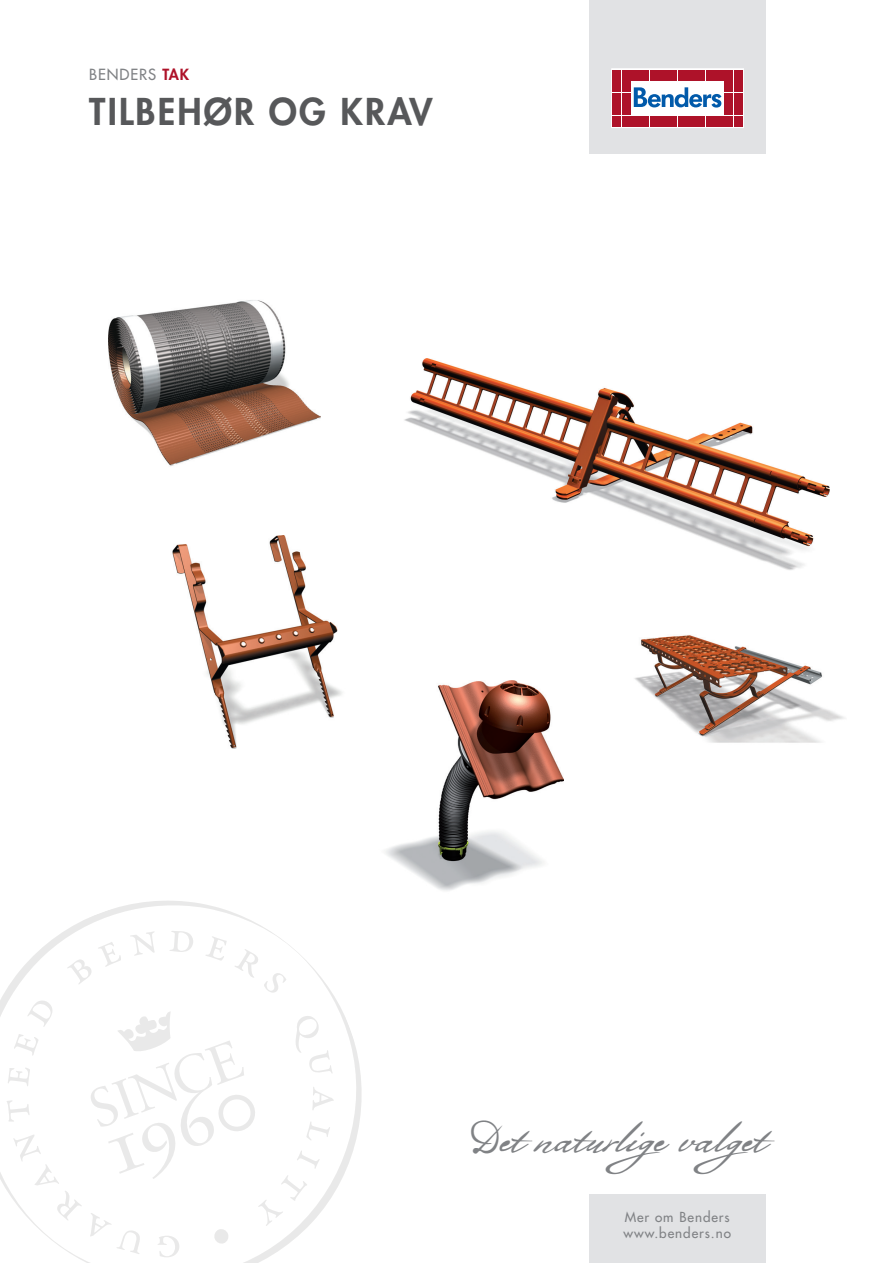
<style>
.page{position:relative;width:893px;height:1263px;background:#fff}
.page>*{position:absolute;margin:0;border:0;box-sizing:border-box;transform-origin:0 0}
.t1{font:40.5px "Bolivar";color:#808285}
.t2{font:800 36px "Futura Std";letter-spacing:.06em;color:#57585a}
.t3{font:500 15px "Futura Std";letter-spacing:.06em;color:#808285}
.t4{font:500 13.5px/16.2px "Futura Std";letter-spacing:.07em;color:#808285}
.s1{font-weight:800;color:#ae1229}
</style>
<div class="page">
<img style="left:108px;top:300px;width:213px;height:166px">
<img style="left:172px;top:536px;width:170px;height:212px">
<img style="left:634px;top:635px;width:211px;height:108px">
<img style="left:404px;top:358px;width:426px;height:212px">
<img style="left:385px;top:680px;width:179px;height:211px">
<div style="left:589px;top:0;width:177px;height:153px;background:#e1e2e4"></div>
<svg style="left:612px;top:69px;width:131px;height:59px;background:#eac5cb"></svg>
<div style="left:613px;top:70px;width:8px;height:10px;background:#ae1229"></div>
<div style="left:622px;top:70px;width:8px;height:10px;background:#ae1229"></div>
<div style="left:613px;top:81px;width:8px;height:11px;background:#ae1229"></div>
<div style="left:622px;top:81px;width:8px;height:11px;background:#ae1229"></div>
<div style="left:613px;top:93px;width:8px;height:10px;background:#ae1229"></div>
<div style="left:622px;top:93px;width:8px;height:10px;background:#ae1229"></div>
<div style="left:613px;top:104px;width:8px;height:11px;background:#ae1229"></div>
<div style="left:622px;top:104px;width:8px;height:11px;background:#ae1229"></div>
<div style="left:613px;top:116px;width:8px;height:10px;background:#ae1229"></div>
<div style="left:622px;top:116px;width:8px;height:10px;background:#ae1229"></div>
<div style="left:631px;top:70px;width:9px;height:10px;background:#ae1229"></div>
<div style="left:641px;top:70px;width:8px;height:10px;background:#ae1229"></div>
<div style="left:650px;top:70px;width:8px;height:10px;background:#ae1229"></div>
<div style="left:659px;top:70px;width:9px;height:10px;background:#ae1229"></div>
<div style="left:669px;top:70px;width:8px;height:10px;background:#ae1229"></div>
<div style="left:678px;top:70px;width:8px;height:10px;background:#ae1229"></div>
<div style="left:687px;top:70px;width:9px;height:10px;background:#ae1229"></div>
<div style="left:697px;top:70px;width:8px;height:10px;background:#ae1229"></div>
<div style="left:706px;top:70px;width:8px;height:10px;background:#ae1229"></div>
<div style="left:715px;top:70px;width:9px;height:10px;background:#ae1229"></div>
<div style="left:631px;top:116px;width:9px;height:10px;background:#ae1229"></div>
<div style="left:641px;top:116px;width:8px;height:10px;background:#ae1229"></div>
<div style="left:650px;top:116px;width:8px;height:10px;background:#ae1229"></div>
<div style="left:659px;top:116px;width:9px;height:10px;background:#ae1229"></div>
<div style="left:669px;top:116px;width:8px;height:10px;background:#ae1229"></div>
<div style="left:678px;top:116px;width:8px;height:10px;background:#ae1229"></div>
<div style="left:687px;top:116px;width:9px;height:10px;background:#ae1229"></div>
<div style="left:697px;top:116px;width:8px;height:10px;background:#ae1229"></div>
<div style="left:706px;top:116px;width:8px;height:10px;background:#ae1229"></div>
<div style="left:715px;top:116px;width:9px;height:10px;background:#ae1229"></div>
<div style="left:725px;top:70px;width:8px;height:10px;background:#ae1229"></div>
<div style="left:734px;top:70px;width:8px;height:10px;background:#ae1229"></div>
<div style="left:725px;top:81px;width:8px;height:11px;background:#ae1229"></div>
<div style="left:734px;top:81px;width:8px;height:11px;background:#ae1229"></div>
<div style="left:725px;top:93px;width:8px;height:10px;background:#ae1229"></div>
<div style="left:734px;top:93px;width:8px;height:10px;background:#ae1229"></div>
<div style="left:725px;top:104px;width:8px;height:11px;background:#ae1229"></div>
<div style="left:734px;top:104px;width:8px;height:11px;background:#ae1229"></div>
<div style="left:725px;top:116px;width:8px;height:10px;background:#ae1229"></div>
<div style="left:734px;top:116px;width:8px;height:10px;background:#ae1229"></div>
<svg style="left:634px;top:87px;width:87px;height:21px;background:#8fb6d9"></svg>
<div style="left:589px;top:1195px;width:177px;height:68px;background:#e1e2e4"></div>
<svg style="left:0;top:901px;width:362px;height:362px"></svg>
<p class="t3" style="left:89px;top:65px;width:101px">BENDERS <span class="s1">TAK</span></p>
<h2 class="t2" style="left:89px;top:89px;width:345px">TILBEHØR OG KRAV</h2>
<h1 class="t1" style="left:477px;top:1113px;width:309px">Det naturlige valget</h1>
<p class="t4" style="left:623px;top:1209px;width:109px">Mer om Benders www.benders.no</p>
</div>
